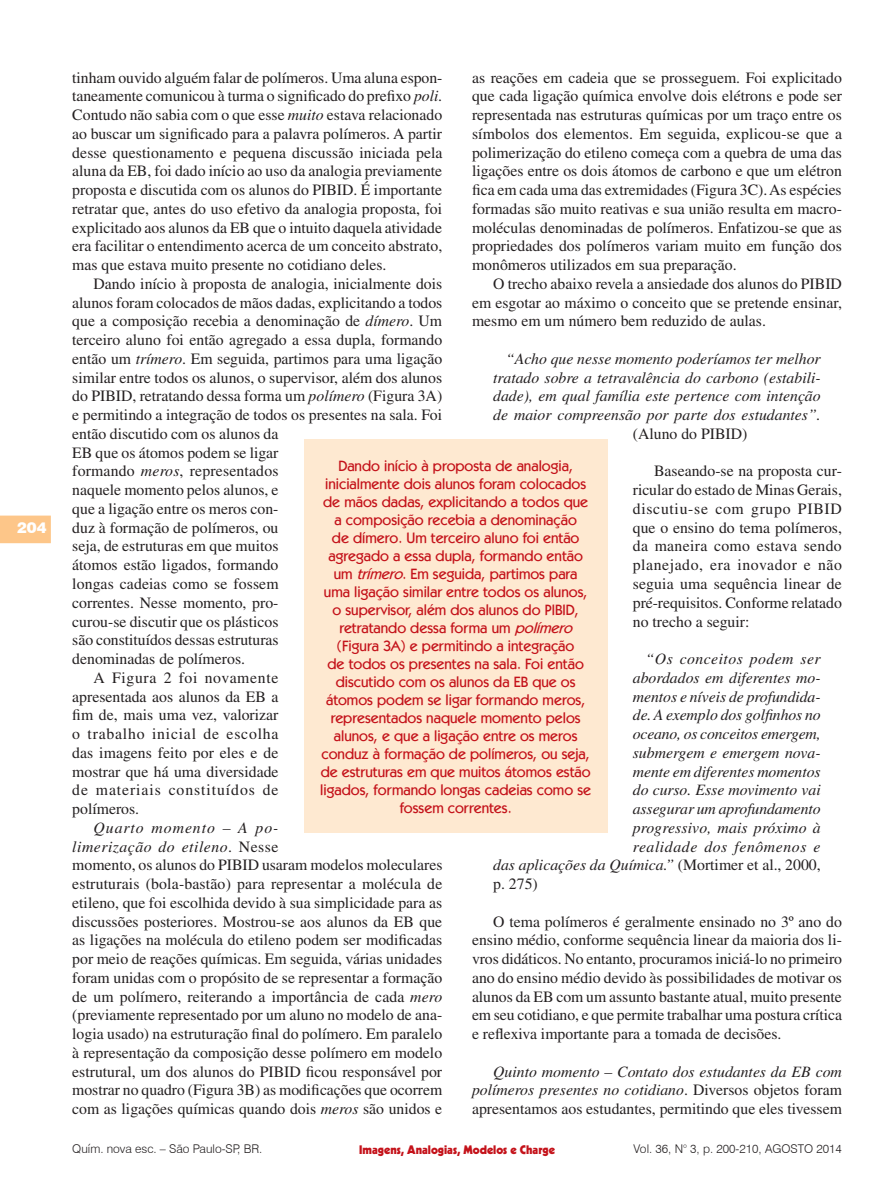
<style>
.page{position:relative;width:893px;height:1191px;background:#fff}
.page>*{position:absolute;margin:0;border:0;box-sizing:border-box;transform-origin:0 0}
.Citacao{font:15.75px/18.8px "Times";color:#231f20;text-align:justify}
.Citacao-2{font:italic 15.75px "Times";color:#231f20}
.Citacao-3{font:italic 15.75px "Times";letter-spacing:.035em;color:#231f20}
.Citacao-4{font:italic 15.75px "Times";letter-spacing:.03em;color:#231f20}
.Olho{font:500 15px/18px "Kabel IT Cby BT";color:#c4121a;text-align:center}
.t1{font:900 15px "Swiss 721 BT";color:#fff}
.t2{font:300 12px "Swiss 721 BT";color:#231f20}
.t3{font:900 12px "Kabel";color:#c4121a}
.s1{font-style:italic}
.s2{font-style:normal}
</style>
<div class="page">
<svg style="left:0;top:515px;width:51px;height:28px"></svg>
<div style="left:304px;top:439px;width:303px;height:394px;background:#fee9d1"></div>
<p class="t1" style="left:17px;top:518px;width:31px">204</p>
<p class="Citacao" style="left:72px;top:68px;width:372px">tinham ouvido alguém falar de polímeros. Uma aluna espon&shy;taneamente comunicou à turma o significado do prefixo <span class="s1">poli</span>.<br>Contudo não sabia com o que esse <span class="s1">muito</span> estava relacionado ao buscar um significado para a palavra polímeros. A partir desse questionamento e pequena discussão iniciada pela aluna da EB, foi dado início ao uso da analogia previamente proposta e discutida com os alunos do PIBID. É importante retratar que, antes do uso efetivo da analogia proposta, foi explicitado aos alunos da EB que o intuito daquela atividade era facilitar o entendimento acerca de um conceito abstrato, mas que estava muito presente no cotidiano deles.</p>
<p class="Citacao" style="left:72px;top:274px;width:372px;text-align:left;text-indent:21px">Dando início à proposta de analogia, inicialmente dois alunos foram colocados de mãos dadas, explicitando a todos que a composição recebia a denominação de <span class="s1">dímero</span>. Um terceiro aluno foi então agregado a essa dupla, formando então um <span class="s1">trímero</span>. Em seguida, partimos para uma ligação similar entre todos os alunos, o supervisor, além dos alunos do PIBID, retratando dessa forma um <span class="s1">polímero</span> (Figura 3A) e permitindo a integração de todos os presentes na sala. Foi então discutido com os alunos da<br>EB que os átomos podem se ligar<br>formando <span class="s1">meros</span>, representados<br>naquele momento pelos alunos, e<br>que a ligação entre os meros con-<br>duz à formação de polímeros, ou<br>seja, de estruturas em que muitos<br>átomos estão ligados, formando<br>longas cadeias como se fossem<br>correntes. Nesse momento, pro-<br>curou-se discutir que os plásticos<br>são constituídos dessas estruturas<br>denominadas de polímeros.</p>
<p class="Citacao" style="left:72px;top:668px;width:208px;text-indent:21px">A Figura 2 foi novamente apresentada aos alunos da EB a fim de, mais uma vez, valorizar o trabalho inicial de escolha das imagens feito por eles e de mostrar que há uma diversidade de materiais constituídos de polímeros.</p>
<p class="Citacao" style="left:72px;top:818px;width:372px;text-align:left;text-indent:21px"><span class="s1">Quarto momento – A po-<br>limerização do etileno</span>. Nesse<br>momento, os alunos do PIBID usaram modelos moleculares estruturais (bola-bastão) para representar a molécula de etileno, que foi escolhida devido à sua simplicidade para as discussões posteriores. Mostrou-se aos alunos da EB que as ligações na molécula do etileno podem ser modificadas por meio de reações químicas. Em seguida, várias unidades foram unidas com o propósito de se representar a formação de um polímero, reiterando a importância de cada <span class="s1">mero </span>(previamente representado por um aluno no modelo de ana&shy;logia usado) na estruturação final do polímero. Em paralelo à representação da composição desse polímero em modelo estrutural, um dos alunos do PIBID ficou responsável por mostrar no quadro (Figura 3B) as modificações que ocorrem com as ligações químicas quando dois <span class="s1">meros</span> são unidos e</p>
<p class="Citacao" style="left:472px;top:68px;width:372px">as reações em cadeia que se prosseguem. Foi explicitado que cada ligação química envolve dois elétrons e pode ser representada nas estruturas químicas por um traço entre os símbolos dos elementos. Em seguida, explicou-se que a polimerização do etileno começa com a quebra de uma das ligações entre os dois átomos de carbono e que um elétron fica em cada uma das extremidades (Figura 3C). As espécies formadas são muito reativas e sua união resulta em macro&shy;moléculas denominadas de polímeros. Enfatizou-se que as propriedades dos polímeros variam muito em função dos monômeros utilizados em sua preparação.</p>
<p class="Citacao" style="left:472px;top:274px;width:371px;text-indent:21px">O trecho abaixo revela a ansiedade dos alunos do PIBID em esgotar ao máximo o conceito que se pretende ensinar, mesmo em um número bem reduzido de aulas.</p>
<p class="Citacao-2" style="left:506px;top:350px;width:316px">“Acho que nesse momento poderíamos ter melhor</p>
<p class="Citacao-2" style="left:493px;top:369px;width:329px">tratado sobre a tetravalência do carbono (estabili-</p>
<p class="Citacao-2" style="left:493px;top:387px;width:329px">dade), em qual família este pertence com intenção</p>
<p class="Citacao-2" style="left:493px;top:406px;width:329px">de maior compreensão por parte dos estudantes”.</p>
<p class="Citacao" style="left:633px;top:424px;width:116px">(Aluno do PIBID)</p>
<p class="Citacao" style="left:633px;top:462px;width:211px;text-indent:21px">Baseando-se na proposta cur&shy;ricular do estado de Minas Gerais, discutiu-se com grupo PIBID que o ensino do tema polímeros, da maneira como estava sendo planejado, era inovador e não seguia uma sequência linear de pré-requisitos. Conforme relatado no trecho a seguir:</p>
<p class="Citacao-4" style="left:646px;top:650px;width:177px">“Os conceitos podem ser</p>
<p class="Citacao-2" style="left:633px;top:669px;width:189px">abordados em diferentes mo-</p>
<p class="Citacao-2" style="left:633px;top:687px;width:189px">mentos e níveis de profundida-</p>
<p class="Citacao-2" style="left:633px;top:706px;width:189px">de. A exemplo dos golfinhos no</p>
<p class="Citacao-2" style="left:633px;top:725px;width:189px">oceano, os conceitos emergem,</p>
<p class="Citacao-2" style="left:633px;top:744px;width:189px">submergem e emergem nova-</p>
<p class="Citacao-2" style="left:633px;top:762px;width:189px">mente em diferentes momentos</p>
<p class="Citacao-2" style="left:633px;top:781px;width:189px">do curso. Esse movimento vai</p>
<p class="Citacao-2" style="left:633px;top:800px;width:189px">assegurar um aprofundamento</p>
<p class="Citacao-2" style="left:633px;top:819px;width:189px">progressivo, mais próximo à</p>
<p class="Citacao-3" style="left:633px;top:837px;width:189px">realidade dos fenômenos e</p>
<p class="Citacao-2" style="left:493px;top:856px;width:329px">das aplicações da Química.” <span class="s2">(Mortimer et al., 2000,</span></p>
<p class="Citacao" style="left:493px;top:874px;width:46px">p. 275)</p>
<p class="Citacao" style="left:472px;top:912px;width:372px;text-indent:21px">O tema polímeros é geralmente ensinado no 3º ano do ensino médio, conforme sequência linear da maioria dos li&shy;vros didáticos. No entanto, procuramos iniciá-lo no primeiro ano do ensino médio devido às possibilidades de motivar os alunos da EB com um assunto bastante atual, muito presente em seu cotidiano, e que permite trabalhar uma postura crítica e reflexiva importante para a tomada de decisões.</p>
<p class="Citacao" style="left:472px;top:1062px;width:371px;text-indent:21px"><span class="s1">Quinto momento – Contato dos estudantes da EB com polímeros presentes no cotidiano</span>. Diversos objetos foram apresentamos aos estudantes, permitindo que eles tivessem</p>
<p class="Olho" style="left:320px;top:456px;width:272px">Dando início à proposta de analogia, inicialmente dois alunos foram colocados de mãos dadas, explicitando a todos que a composição recebia a denominação<br>de dímero. Um terceiro aluno foi então agregado a essa dupla, formando então um <span class="s1">trímero</span>. Em seguida, partimos para uma ligação similar entre todos os alunos, o supervisor, além dos alunos do PIBID, retratando dessa forma um <span class="s1">polímero </span>(Figura 3A) e permitindo a integração<br>de todos os presentes na sala. Foi então discutido com os alunos da EB que os átomos podem se ligar formando meros, representados naquele momento pelos alunos, e que a ligação entre os meros conduz à formação de polímeros, ou seja, de estruturas em que muitos átomos estão ligados, formando longas cadeias como se fossem correntes.</p>
<p class="t2" style="left:72px;top:1141px;width:192px">Quím. nova esc. – São Paulo-SP, BR.</p>
<p class="t2" style="left:634px;top:1141px;width:210px">Vol. 36, N° 3, p. 200-210, AGOSTO 2014</p>
<p class="t3" style="left:359px;top:1141px;width:197px">Imagens, Analogias, Modelos e Charge</p>
</div>
